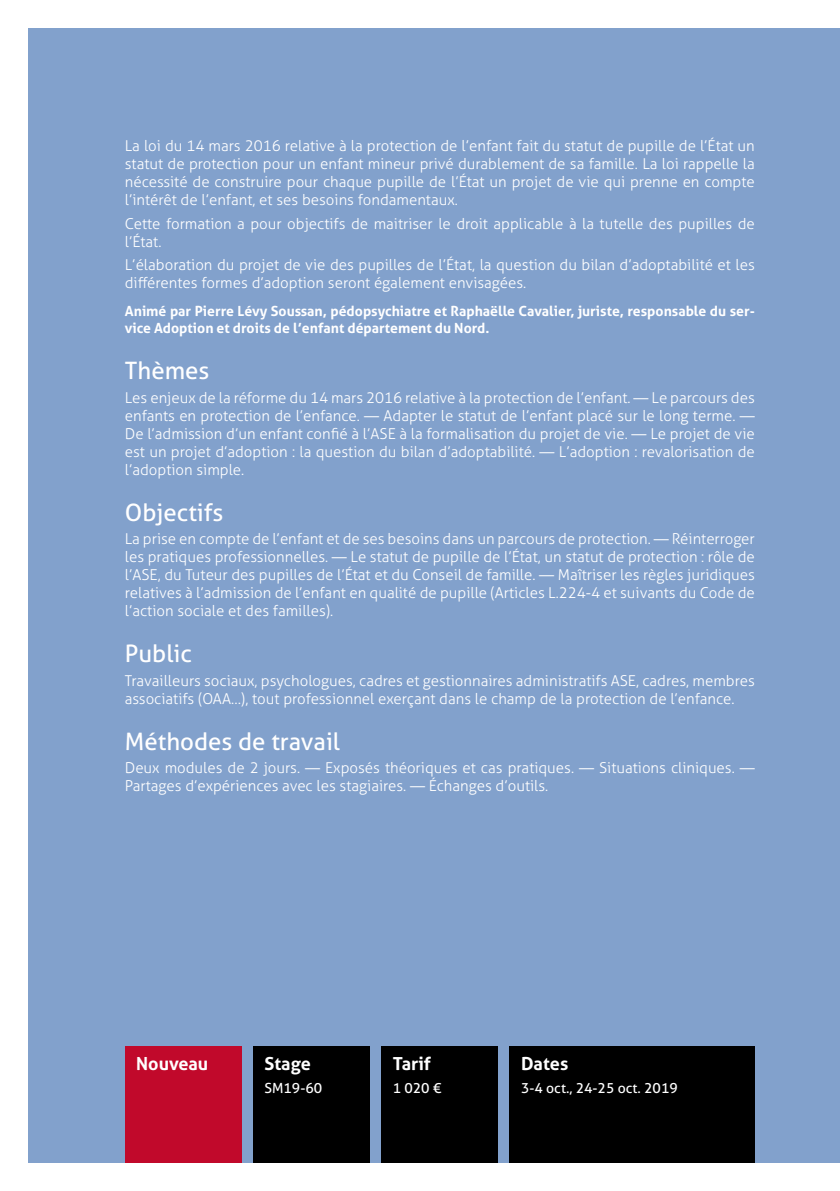
<style>
.page{position:relative;width:840px;height:1191px;background:#fff}
.page>*{position:absolute;margin:0;border:0;box-sizing:border-box;transform-origin:0 0}
.t1{font:24px "Aller";color:#fff}
.t2{font:700 18px "Aller";color:#fff}
.t3{font:300 15px/18px "Aller";color:#fff}
.t4{font:700 14px/16.8px "Aller";color:#fff}
.t5{font:14px "Aller";color:#fff}
</style>
<div class="page">
<div style="left:28px;top:28px;width:811px;height:1134px;background:#82a1cc"></div>
<div style="left:125px;top:1045px;width:117px;height:117px;background:#c1092b"></div>
<div style="left:253px;top:1045px;width:117px;height:117px;background:#000"></div>
<div style="left:381px;top:1045px;width:117px;height:117px;background:#000"></div>
<div style="left:509px;top:1045px;width:245px;height:117px;background:#000"></div>
<p class="t3" style="left:125px;top:136px;width:631px;text-align:justify">La loi du 14 mars 2016 relative à la protection de l’enfant fait du statut de pupille de l’État un statut de protection pour un enfant mineur privé durablement de sa famille. La loi rappelle la nécessité de construire pour chaque pupille de l’État un projet de vie qui prenne en compte l’intérêt de l’enfant, et ses besoins fondamentaux.</p>
<p class="t3" style="left:125px;top:214px;width:631px">Cette formation a pour objectifs de maitriser le droit applicable à la tutelle des pupilles de l’État.</p>
<p class="t3" style="left:125px;top:256px;width:631px">L’élaboration du projet de vie des pupilles de l’État, la question du bilan d’adoptabilité et les différentes formes d’adoption seront également envisagées.</p>
<p class="t4" style="left:125px;top:303px;width:631px">Animé par Pierre Lévy Soussan, pédopsychiatre et Raphaëlle Cavalier, juriste, responsable du ser&shy;vice Adoption et droits de l’enfant département du Nord.</p>
<h1 class="t1" style="left:125px;top:356px;width:86px">Thèmes</h1>
<p class="t3" style="left:125px;top:388px;width:631px;text-align:justify">Les enjeux de la réforme du 14 mars 2016 relative à la protection de l’enfant. — Le parcours des enfants en protection de l’enfance. — Adapter le statut de l’enfant placé sur le long terme. — De l’admission d’un enfant confié à l’ASE à la formalisation du projet de vie. — Le projet de vie est un projet d’adoption : la question du bilan d’adoptabilité. — L’adoption : revalorisation de l’adoption simple.</p>
<h1 class="t1" style="left:125px;top:497px;width:100px">Objectifs</h1>
<p class="t3" style="left:125px;top:530px;width:631px;text-align:justify">La prise en compte de l’enfant et de ses besoins dans un parcours de protection. — Réinterroger les pratiques professionnelles. — Le statut de pupille de l’État, un statut de protection : rôle de l’ASE, du Tuteur des pupilles de l’État et du Conseil de famille. — Maîtriser les règles juridiques relatives à l’admission de l’enfant en qualité de pupille (Articles L.224-4 et suivants du Code de l’action sociale et des familles).</p>
<h1 class="t1" style="left:125px;top:639px;width:69px">Public</h1>
<p class="t3" style="left:125px;top:671px;width:631px">Travailleurs sociaux, psychologues, cadres et gestionnaires administratifs ASE, cadres, membres associatifs (OAA…), tout professionnel exerçant dans le champ de la protection de l’enfance.</p>
<h1 class="t1" style="left:125px;top:726px;width:217px">Méthodes de travail</h1>
<p class="t3" style="left:125px;top:759px;width:631px">Deux modules de 2 jours. — Exposés théoriques et cas pratiques. — Situations cliniques. —<br>Partages d’expériences avec les stagiaires. — Échanges d’outils.</p>
<p class="t2" style="left:136px;top:1053px;width:73px">Nouveau</p>
<p class="t2" style="left:264px;top:1053px;width:48px">Stage</p>
<p class="t5" style="left:264px;top:1079px;width:59px">SM19-60</p>
<p class="t2" style="left:392px;top:1053px;width:40px">Tarif</p>
<p class="t5" style="left:392px;top:1079px;width:50px">1 020 €</p>
<p class="t2" style="left:520px;top:1053px;width:49px">Dates</p>
<p class="t5" style="left:520px;top:1079px;width:158px">3‑4 oct., 24‑25 oct. 2019</p>
</div>
